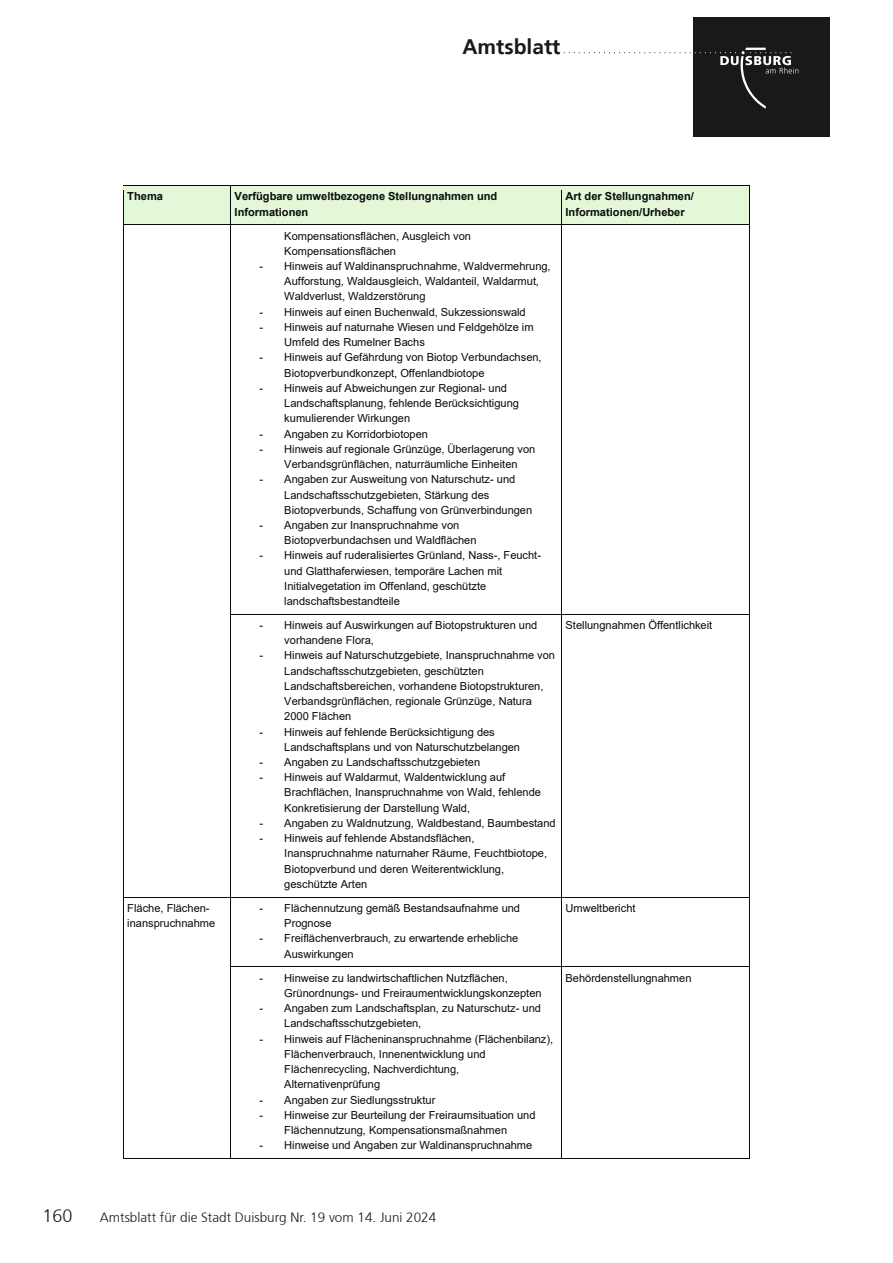
<style>
.page{position:relative;width:893px;height:1263px;background:#fff}
.page>*{position:absolute;margin:0;border:0;box-sizing:border-box;transform-origin:0 0}
.t1{font:72px "Duisburg Logo";color:#1b1917}
.t2{font:700 21px "Frutiger 65";color:#1b1917}
.t3{font:300 18px "Frutiger 45";color:#1b1917}
.t4{font:300 13.5px "Frutiger 45";color:#1b1917}
.t5{font:11.1px/15.3px "Arial";letter-spacing:-.005em;color:#090a0d}
.t6{font:700 11.1px/15.3px "Arial";color:#090a0d}
.s1{color:#fff}
.s2{font-family:"Frutiger 45";font-weight:300}
</style>
<div class="page">
<div style="left:693px;top:17px;width:136px;height:119px;background:#1b1917"></div>
<div style="left:124px;top:186px;width:106px;height:38px;background:#e4f7d7"></div>
<div style="left:235px;top:190px;width:323px;height:15px;background:#e4f7d7"></div>
<div style="left:235px;top:205px;width:323px;height:15px;background:#e4f7d7"></div>
<div style="left:562px;top:186px;width:187px;height:38px;background:#e4f7d7"></div>
<hr style="left:124px;top:185px;width:106px;height:1px;background:#090a0d">
<hr style="left:231px;top:185px;width:330px;height:1px;background:#090a0d">
<hr style="left:231px;top:186px;width:330px;height:4px;background:#e4f7d7">
<hr style="left:562px;top:185px;width:187px;height:1px;background:#090a0d">
<hr style="left:123px;top:190px;width:1px;height:34px;background:#090a0d">
<hr style="left:231px;top:220px;width:330px;height:4px;background:#e4f7d7">
<hr style="left:230px;top:190px;width:1px;height:34px;background:#090a0d">
<hr style="left:561px;top:190px;width:1px;height:34px;background:#090a0d">
<hr style="left:749px;top:190px;width:1px;height:34px;background:#090a0d">
<hr style="left:124px;top:224px;width:106px;height:1px;background:#090a0d">
<hr style="left:231px;top:224px;width:330px;height:1px;background:#090a0d">
<hr style="left:562px;top:224px;width:187px;height:1px;background:#090a0d">
<hr style="left:123px;top:229px;width:1px;height:385px;background:#090a0d">
<hr style="left:230px;top:229px;width:1px;height:385px;background:#090a0d">
<hr style="left:561px;top:229px;width:1px;height:385px;background:#090a0d">
<hr style="left:749px;top:229px;width:1px;height:385px;background:#090a0d">
<hr style="left:231px;top:614px;width:330px;height:1px;background:#090a0d">
<hr style="left:562px;top:614px;width:187px;height:1px;background:#090a0d">
<hr style="left:123px;top:619px;width:1px;height:278px;background:#090a0d">
<hr style="left:230px;top:619px;width:1px;height:278px;background:#090a0d">
<hr style="left:561px;top:619px;width:1px;height:278px;background:#090a0d">
<hr style="left:749px;top:619px;width:1px;height:278px;background:#090a0d">
<hr style="left:124px;top:897px;width:106px;height:1px;background:#090a0d">
<hr style="left:231px;top:897px;width:330px;height:1px;background:#090a0d">
<hr style="left:562px;top:897px;width:187px;height:1px;background:#090a0d">
<hr style="left:123px;top:901px;width:1px;height:65px;background:#090a0d">
<hr style="left:230px;top:901px;width:1px;height:65px;background:#090a0d">
<hr style="left:561px;top:901px;width:1px;height:65px;background:#090a0d">
<hr style="left:749px;top:901px;width:1px;height:65px;background:#090a0d">
<hr style="left:231px;top:966px;width:330px;height:1px;background:#090a0d">
<hr style="left:562px;top:966px;width:187px;height:1px;background:#090a0d">
<hr style="left:123px;top:971px;width:1px;height:187px;background:#090a0d">
<hr style="left:124px;top:1158px;width:106px;height:1px;background:#090a0d">
<hr style="left:230px;top:971px;width:1px;height:187px;background:#090a0d">
<hr style="left:231px;top:1158px;width:330px;height:1px;background:#090a0d">
<hr style="left:561px;top:971px;width:1px;height:187px;background:#090a0d">
<hr style="left:562px;top:1158px;width:187px;height:1px;background:#090a0d">
<hr style="left:749px;top:971px;width:1px;height:187px;background:#090a0d">
<h2 class="t2" style="left:462px;top:34px;width:100px">Amtsblatt</h2>
<h1 class="t1" style="left:564px;top:-14px;width:236px">..............<span class="s1">...L</span></h1>
<h3 class="t3" style="left:43px;top:1206px;width:32px">160</h3>
<p class="t6" style="left:127px;top:189px;width:37px">Thema</p>
<p class="t6" style="left:235px;top:189px;width:264px">Verfügbare umweltbezogene Stellungnahmen und<br>Informationen</p>
<p class="t6" style="left:565px;top:189px;width:130px">Art der Stellungnahmen/<br>Informationen/Urheber</p>
<p class="t5" style="left:284px;top:228px;width:188px">Kompensationsflächen, Ausgleich von<br>Kompensationsflächen</p>
<p class="t5" style="left:284px;top:258px;width:268px;text-indent:-25px">- Hinweis auf Waldinanspruchnahme, Waldvermehrung,<br>Aufforstung, Waldausgleich, Waldanteil, Waldarmut,<br>Waldverlust, Waldzerstörung</p>
<p class="t5" style="left:259px;top:304px;width:268px">- Hinweis auf einen Buchenwald, Sukzessionswald</p>
<p class="t5" style="left:284px;top:319px;width:251px;text-indent:-25px">- Hinweis auf naturnahe Wiesen und Feldgehölze im<br>Umfeld des Rumelner Bachs</p>
<p class="t5" style="left:284px;top:350px;width:259px;text-indent:-25px">- Hinweis auf Gefährdung von Biotop Verbundachsen,<br>Biotopverbundkonzept, Offenlandbiotope</p>
<p class="t5" style="left:284px;top:380px;width:236px;text-indent:-25px">- Hinweis auf Abweichungen zur Regional- und<br>Landschaftsplanung, fehlende Berücksichtigung kumulierender Wirkungen</p>
<p class="t5" style="left:259px;top:426px;width:170px">- Angaben zu Korridorbiotopen</p>
<p class="t5" style="left:284px;top:441px;width:253px;text-indent:-25px">- Hinweis auf regionale Grünzüge, Überlagerung von<br>Verbandsgrünflächen, naturräumliche Einheiten</p>
<p class="t5" style="left:284px;top:472px;width:249px;text-indent:-25px">- Angaben zur Ausweitung von Naturschutz- und<br>Landschaftsschutzgebieten, Stärkung des<br>Biotopverbunds, Schaffung von Grünverbindungen</p>
<p class="t5" style="left:284px;top:517px;width:194px;text-indent:-25px">- Angaben zur Inanspruchnahme von<br>Biotopverbundachsen und Waldflächen</p>
<p class="t5" style="left:284px;top:548px;width:258px;text-indent:-25px">- Hinweis auf ruderalisiertes Grünland, Nass-, Feucht&shy;und Glatthaferwiesen, temporäre Lachen mit Initialvegetation im Offenland, geschützte landschaftsbestandteile</p>
<p class="t5" style="left:284px;top:617px;width:255px;text-indent:-25px">- Hinweis auf Auswirkungen auf Biotopstrukturen und vorhandene Flora,</p>
<p class="t5" style="left:284px;top:648px;width:272px;text-indent:-25px">- Hinweis auf Naturschutzgebiete, Inanspruchnahme von Landschaftsschutzgebieten, geschützten Landschaftsbereichen, vorhandene Biotopstrukturen, Verbandsgrünflächen, regionale Grünzüge, Natura 2000 Flächen</p>
<p class="t5" style="left:284px;top:724px;width:237px;text-indent:-25px">- Hinweis auf fehlende Berücksichtigung des<br>Landschaftsplans und von Naturschutzbelangen</p>
<p class="t5" style="left:259px;top:754px;width:222px">- Angaben zu Landschaftsschutzgebieten</p>
<p class="t5" style="left:284px;top:770px;width:258px;text-indent:-25px">- Hinweis auf Waldarmut, Waldentwicklung auf<br>Brachflächen, Inanspruchnahme von Wald, fehlende<br>Konkretisierung der Darstellung Wald,</p>
<p class="t5" style="left:259px;top:815px;width:298px">- Angaben zu Waldnutzung, Waldbestand, Baumbestand</p>
<p class="t5" style="left:284px;top:830px;width:264px;text-indent:-25px">- Hinweis auf fehlende Abstandsflächen, Inanspruchnahme naturnaher Räume, Feuchtbiotope, Biotopverbund und deren Weiterentwicklung, geschützte Arten</p>
<p class="t5" style="left:565px;top:617px;width:148px">Stellungnahmen Öffentlichkeit</p>
<p class="t5" style="left:127px;top:900px;width:89px">Fläche, Flächen&shy;inanspruchnahme</p>
<p class="t5" style="left:284px;top:900px;width:237px;text-indent:-25px">- Flächennutzung gemäß Bestandsaufnahme und<br>Prognose</p>
<p class="t5" style="left:284px;top:930px;width:236px;line-height:15.8px;text-indent:-25px">- Freiflächenverbrauch<span class="s2">,</span> zu erwartende erhebliche<br>Auswirkungen</p>
<p class="t5" style="left:284px;top:970px;width:259px;text-indent:-25px">- Hinweise zu landwirtschaftlichen Nutzflächen,<br>Grünordnungs- und Freiraumentwicklungskonzepten</p>
<p class="t5" style="left:284px;top:1000px;width:258px;text-indent:-25px">- Angaben zum Landschaftsplan, zu Naturschutz- und<br>Landschaftsschutzgebieten,</p>
<p class="t5" style="left:284px;top:1031px;width:271px;text-indent:-25px">- Hinweis auf Flächeninanspruchnahme (Flächenbilanz), Flächenverbrauch, Innenentwicklung und Flächenrecycling, Nachverdichtung, Alternativenprüfung</p>
<p class="t5" style="left:259px;top:1092px;width:177px">- Angaben zur Siedlungsstruktur</p>
<p class="t5" style="left:259px;top:1107px;width:278px;text-align:center">- Hinweise zur Beurteilung der Freiraumsituation und<br>Flächennutzung, Kompensationsmaßnahmen</p>
<p class="t5" style="left:259px;top:1138px;width:274px">- Hinweise und Angaben zur Waldinanspruchnahme</p>
<p class="t5" style="left:565px;top:900px;width:71px">Umweltbericht</p>
<p class="t5" style="left:565px;top:970px;width:128px">Behördenstellungnahmen</p>
<p class="t4" style="left:100px;top:1210px;width:338px">Amtsblatt für die Stadt Duisburg Nr. 19 vom 14. Juni 2024</p>
</div>
